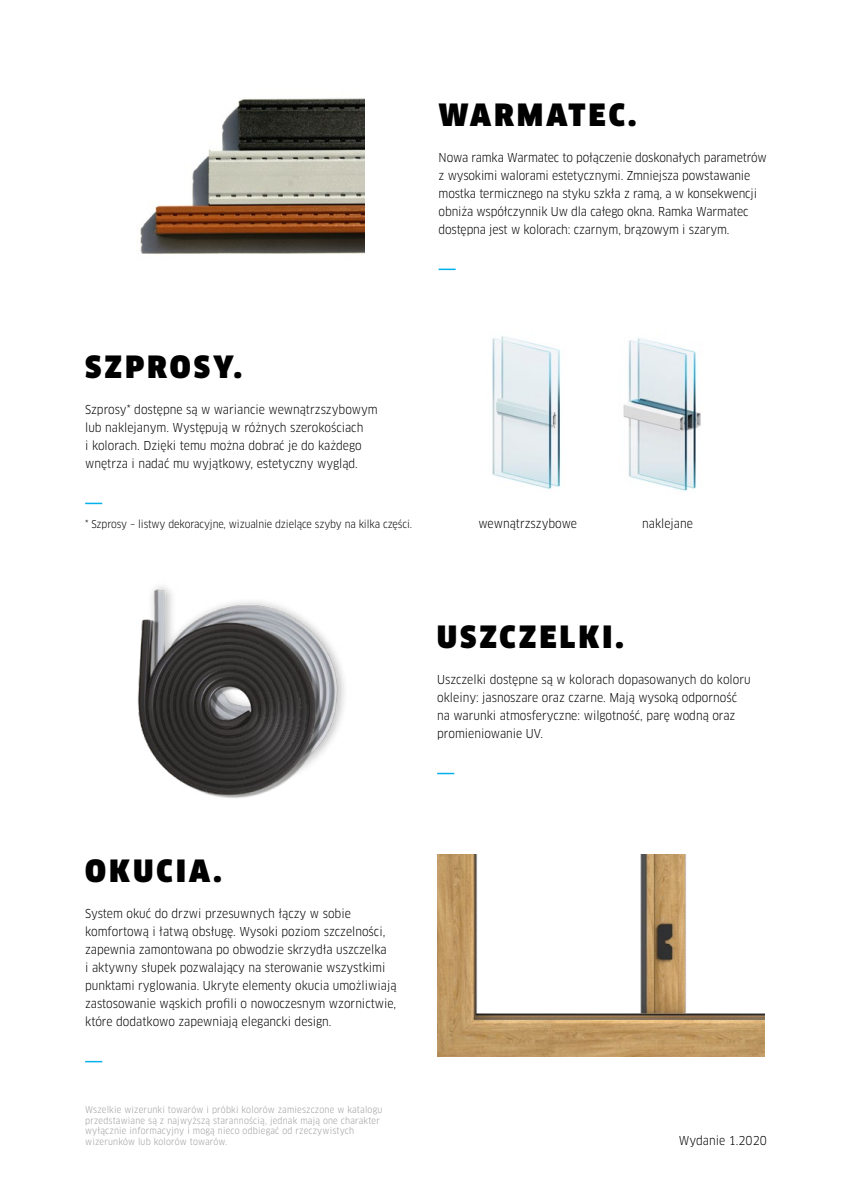
<style>
.page{position:relative;width:851px;height:1191px;background:#fff}
.page>*{position:absolute;margin:0;border:0;box-sizing:border-box;transform-origin:0 0}
.t1{font:30px "Clan Pro Narr Ultra";letter-spacing:.11em;color:#000}
.t2{font:12px/18px "Clan Pro Narr";color:#000}
.t3{font:10.5px "Clan Pro Narr";letter-spacing:-.01em;color:#000}
.t4{font:9px/10.5px "Clan Pro Narr";letter-spacing:.02em;color:#9d9d9c}
</style>
<div class="page">
<svg style="left:438px;top:269px;width:17px;height:1px"></svg>
<img style="left:140px;top:98px;width:224px;height:156px">
<img style="left:492px;top:336px;width:69px;height:153px">
<img style="left:623px;top:338px;width:78px;height:153px">
<svg style="left:85px;top:503px;width:17px;height:1px"></svg>
<svg style="left:437px;top:773px;width:17px;height:1px"></svg>
<img style="left:137px;top:586px;width:208px;height:212px">
<img style="left:437px;top:854px;width:327px;height:202px">
<svg style="left:85px;top:1061px;width:17px;height:1px"></svg>
<h1 class="t1" style="left:438px;top:98px;width:199px">WARMATEC.</h1>
<p class="t2" style="left:438px;top:149px;width:330px">Nowa ramka Warmatec to połączenie doskonałych parametrów z wysokimi walorami estetycznymi. Zmniejsza powstawanie mostka termicznego na styku szkła z ramą, a w konsekwencji obniża współczynnik Uw dla całego okna. Ramka Warmatec dostępna jest w kolorach: czarnym, brązowym i szarym.</p>
<h1 class="t1" style="left:85px;top:350px;width:158px">SZPROSY.</h1>
<p class="t2" style="left:85px;top:401px;width:294px">Szprosy* dostępne są w wariancie wewnątrzszybowym lub naklejanym. Występują w różnych szerokościach<br>i kolorach. Dzięki temu można dobrać je do każdego wnętrza i nadać mu wyjątkowy, estetyczny wygląd.</p>
<p class="t3" style="left:85px;top:518px;width:328px">* Szprosy – listwy dekoracyjne, wizualnie dzielące szyby na kilka części.</p>
<p class="t2" style="left:478px;top:514px;width:100px">wewnątrzszybowe</p>
<p class="t2" style="left:642px;top:514px;width:52px">naklejane</p>
<h1 class="t1" style="left:437px;top:620px;width:188px">USZCZELKI.</h1>
<p class="t2" style="left:437px;top:671px;width:315px">Uszczelki dostępne są w kolorach dopasowanych do koloru okleiny: jasnoszare oraz czarne. Mają wysoką odporność na warunki atmosferyczne: wilgotność, parę wodną oraz promieniowanie UV.</p>
<h1 class="t1" style="left:85px;top:854px;width:138px">OKUCIA.</h1>
<p class="t2" style="left:85px;top:905px;width:313px">System okuć do drzwi przesuwnych łączy w sobie komfortową i łatwą obsługę. Wysoki poziom szczelności, zapewnia zamontowana po obwodzie skrzydła uszczelka<br>i aktywny słupek pozwalający na sterowanie wszystkimi punktami ryglowania. Ukryte elementy okucia umożliwiają zastosowanie wąskich profili o nowoczesnym wzornictwie, które dodatkowo zapewniają elegancki design.</p>
<p class="t4" style="left:85px;top:1104px;width:299px">Wszelkie wizerunki towarów i próbki kolorów zamieszczone w katalogu przedstawiane są z najwyższą starannością, jednak mają one charakter wyłącznie informacyjny i mogą nieco odbiegać od rzeczywistych wizerunków lub kolorów towarów.</p>
<p class="t2" style="left:678px;top:1131px;width:89px">Wydanie 1.2020</p>
</div>
